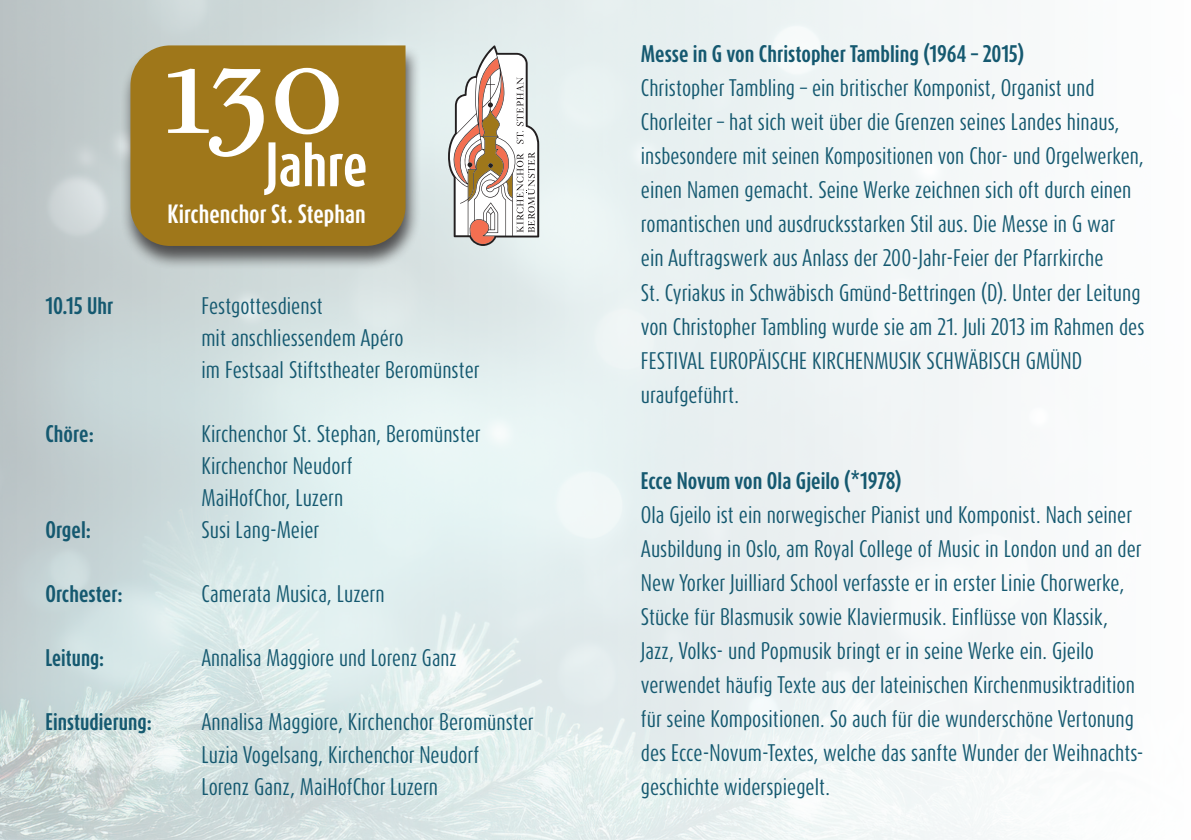
<style>
.page{position:relative;width:1191px;height:840px;background:#fff}
.page>*{position:absolute;margin:0;border:0;box-sizing:border-box;transform-origin:0 0}
.t1{font:122.2px "Geographica";color:#fff}
.t2{font:700 52.2px "Dax Compact Pro";color:#fff}
.t3{font:700 22px "Dax Compact Pro";color:#fff}
.t4{font:20px/34px "Dax Compact Pro";color:#155970}
.t5{font:700 20px "Dax Compact Pro";color:#155970}
.t6{font:700 20px "Dax Compact Pro";color:#155970;scale:.95 1}
</style>
<div class="page">
<img style="left:0;top:0;width:1021px;height:839px">
<div style="left:121px;top:44px;width:300px;height:226px;background:#231f20;opacity:.75"></div>
<div style="left:130px;top:45px;width:275px;height:201px;background:#9f771a"></div>
<svg style="left:448px;top:45px;width:91px;height:201px"></svg>
<h1 class="t1" style="left:160px;top:19px;width:184px">130</h1>
<h2 class="t2" style="left:265px;top:129px;width:104px">Jahre</h2>
<p class="t3" style="left:167px;top:199px;width:200px">Kirchenchor St. Stephan</p>
<p class="t5" style="left:45px;top:292px;width:70px">10.15 Uhr</p>
<p class="t4" style="left:201px;top:290px;width:280px;line-height:32px">Festgottesdienst<br>mit anschliessendem Apéro<br>im Festsaal Stiftstheater Beromünster</p>
<p class="t5" style="left:45px;top:420px;width:50px">Chöre:</p>
<p class="t4" style="left:201px;top:418px;width:281px;line-height:32px">Kirchenchor St. Stephan, Beromünster<br>Kirchenchor Neudorf<br>MaiHofChor, Luzern</p>
<p class="t5" style="left:45px;top:516px;width:47px">Orgel:</p>
<p class="t4" style="left:201px;top:513px;width:120px">Susi Lang-Meier</p>
<p class="t5" style="left:45px;top:580px;width:79px">Orchester:</p>
<p class="t4" style="left:201px;top:577px;width:185px">Camerata Musica, Luzern</p>
<p class="t6" style="left:45px;top:644px;width:63px">Leitung:</p>
<p class="t4" style="left:201px;top:641px;width:257px">Annalisa Maggiore und Lorenz Ganz</p>
<p class="t5" style="left:45px;top:708px;width:108px">Einstudierung:</p>
<p class="t4" style="left:201px;top:706px;width:334px;line-height:32px">Annalisa Maggiore, Kirchenchor Beromünster<br>Luzia Vogelsang, Kirchenchor Neudorf<br>Lorenz Ganz, MaiHofChor Luzern</p>
<p class="t5" style="left:641px;top:41px;width:385px">Messe in G von Christopher Tambling (1964 – 2015)</p>
<p class="t4" style="left:641px;top:71px;width:505px">Christopher Tambling – ein britischer Komponist, Organist und Chorleiter – hat sich weit über die Grenzen seines Landes hinaus, insbesondere mit seinen Kompositionen von Chor- und Orgelwerken, einen Namen gemacht. Seine Werke zeichnen sich oft durch einen romantischen und ausdrucksstarken Stil aus. Die Messe in G war<br>ein Auftragswerk aus Anlass der 200-Jahr-Feier der Pfarrkirche<br>St. Cyriakus in Schwäbisch Gmünd-Bettringen (D). Unter der Leitung von Christopher Tambling wurde sie am 21. Juli 2013 im Rahmen des FESTIVAL EUROPÄISCHE KIRCHENMUSIK SCHWÄBISCH GMÜND uraufgeführt.</p>
<p class="t5" style="left:641px;top:467px;width:262px">Ecce Novum von Ola Gjeilo (*1978)</p>
<p class="t4" style="left:641px;top:497px;width:504px">Ola Gjeilo ist ein norwegischer Pianist und Komponist. Nach seiner Ausbildung in Oslo, am Royal College of Music in London und an der New Yorker Juilliard School verfasste er in erster Linie Chorwerke, Stücke für Blasmusik sowie Klaviermusik. Einflüsse von Klassik, Jazz, Volks- und Popmusik bringt er in seine Werke ein. Gjeilo verwendet häufig Texte aus der lateinischen Kirchenmusiktradition für seine Kompositionen. So auch für die wunderschöne Vertonung des Ecce-Novum-Textes, welche das sanfte Wunder der Weihnachts&shy;geschichte widerspiegelt.</p>
</div>
